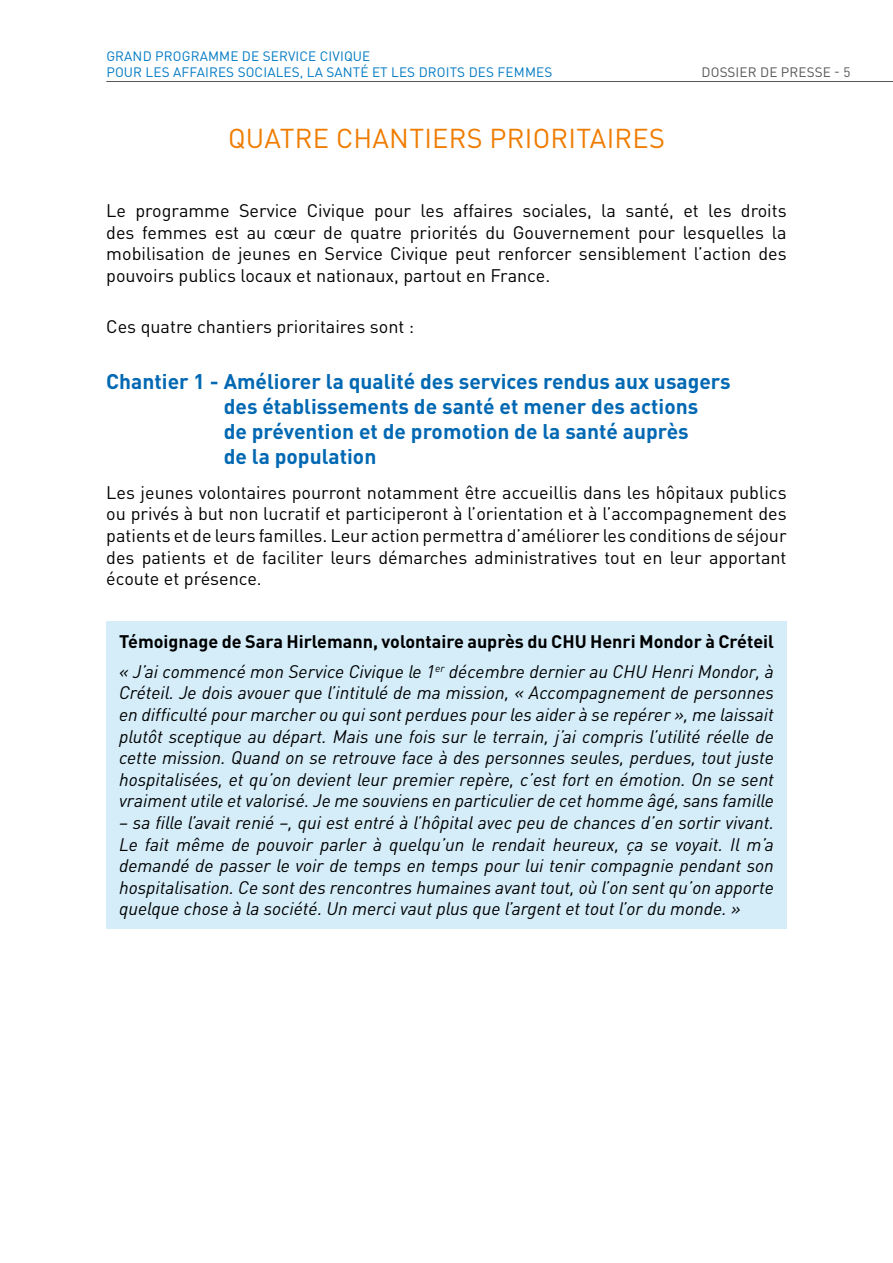
<style>
.page{position:relative;width:893px;height:1263px;background:#fff}
.page>*{position:absolute;margin:0;border:0;box-sizing:border-box;transform-origin:0 0}
.t1{font:27px "DIN Pro";letter-spacing:.01em;color:#ef7c00}
.t2{font:700 21px/25.2px "DIN Pro";color:#0068b3}
.t3{font:italic 18px/21.6px "DIN Pro";color:#000;text-align:justify}
.t4{font:18px/21.6px "DIN Pro";color:#000;text-align:justify}
.t5{font:700 18px/30.2px "DIN Pro";color:#000}
.t6{font:13.5px/16.2px "DIN Pro";letter-spacing:.01em;color:#007ac3}
.t7{font:13.5px "DIN Pro";color:#565655}
.s1{font-weight:400;font-style:italic}
</style>
<div class="page">
<hr style="left:106px;top:81px;width:787px;height:1px;background:#565655">
<div style="left:106px;top:621px;width:681px;height:307px;background:#d4edf9"></div>
<p class="t6" style="left:106px;top:47px;width:265px">Grand programme de service civique<br>POUR</p>
<p class="t6" style="left:146px;top:63px;width:408px">LES affaires sociales, la santé et LES droits des femmes</p>
<p class="t7" style="left:702px;top:63px;width:18px">DOSS</p>
<p class="t7" style="left:736px;top:63px;width:55px">IER DE PRESSE</p>
<p class="t7" style="left:834px;top:63px;width:18px">- 5</p>
<h1 class="t1" style="left:228px;top:121px;width:438px">Quatre chanti ers pri oritai res</h1>
<p class="t4" style="left:106px;top:199px;width:682px">Le programme Service Civique pour les affaires sociales, la santé, et les droits des femmes est au cœur de quatre priorités du Gouvernement pour lesquelles la mobilisation de jeunes en Service Civique peut renforcer sensiblement l’action des pouvoirs publics locaux et nationaux, partout en France.</p>
<p class="t4" style="left:106px;top:316px;width:309px">Ces quatre chantiers prioritaires sont :</p>
<p class="t2" style="left:224px;top:368px;width:509px;text-indent:-117px">Chantier 1 - Améliorer la qualité des services rendus aux usagers des établissements de santé et mener des actions<br>de prévention et de promotion de la santé auprès<br>de la population</p>
<p class="t4" style="left:106px;top:481px;width:682px">Les jeunes volontaires pourront notamment être accueillis dans les hôpitaux publics ou privés à but non lucratif et participeront à l’orientation et à l’accompagnement des patients et de leurs familles. Leur action permettra d’améliorer les conditions de séjour des patients et de faciliter leurs démarches administratives tout en leur apportant écoute et présence.</p>
<p class="t5" style="left:119px;top:625px;width:656px">Témoignage de Sara Hirlemann, volontaire auprès du CHU Henri Mondor à Créteil <span class="s1">« J’ai commencé mon Service Civique le 1</span><sup>er</sup> <span class="s1">décembre dernier au CHU Henri Mondor, à</span></p>
<p class="t3" style="left:119px;top:682px;width:656px">Créteil. Je dois avouer que l’intitulé de ma mission, « Accompagnement de personnes en difficulté pour marcher ou qui sont perdues pour les aider à se repérer », me laissait plutôt sceptique au départ. Mais une fois sur le terrain, j’ai compris l’utilité réelle de cette mission. Quand on se retrouve face à des personnes seules, perdues, tout juste hospitalisées, et qu’on devient leur premier repère, c’est fort en émotion. On se sent vraiment utile et valorisé. Je me souviens en particulier de cet homme âgé, sans famille</p>
<p class="t3" style="left:119px;top:811px;width:656px">– sa fille l’avait renié –, qui est entré à l’hôpital avec peu de chances d’en sortir vivant.<br>Le fait même de pouvoir parler à quelqu’un le rendait heureux, ça se voyait. Il m’a demandé de passer le voir de temps en temps pour lui tenir compagnie pendant son hospitalisation. Ce sont des rencontres humaines avant tout, où l’on sent qu’on apporte quelque chose à la société. Un merci vaut plus que l’argent et tout l’or du monde. »</p>
</div>
